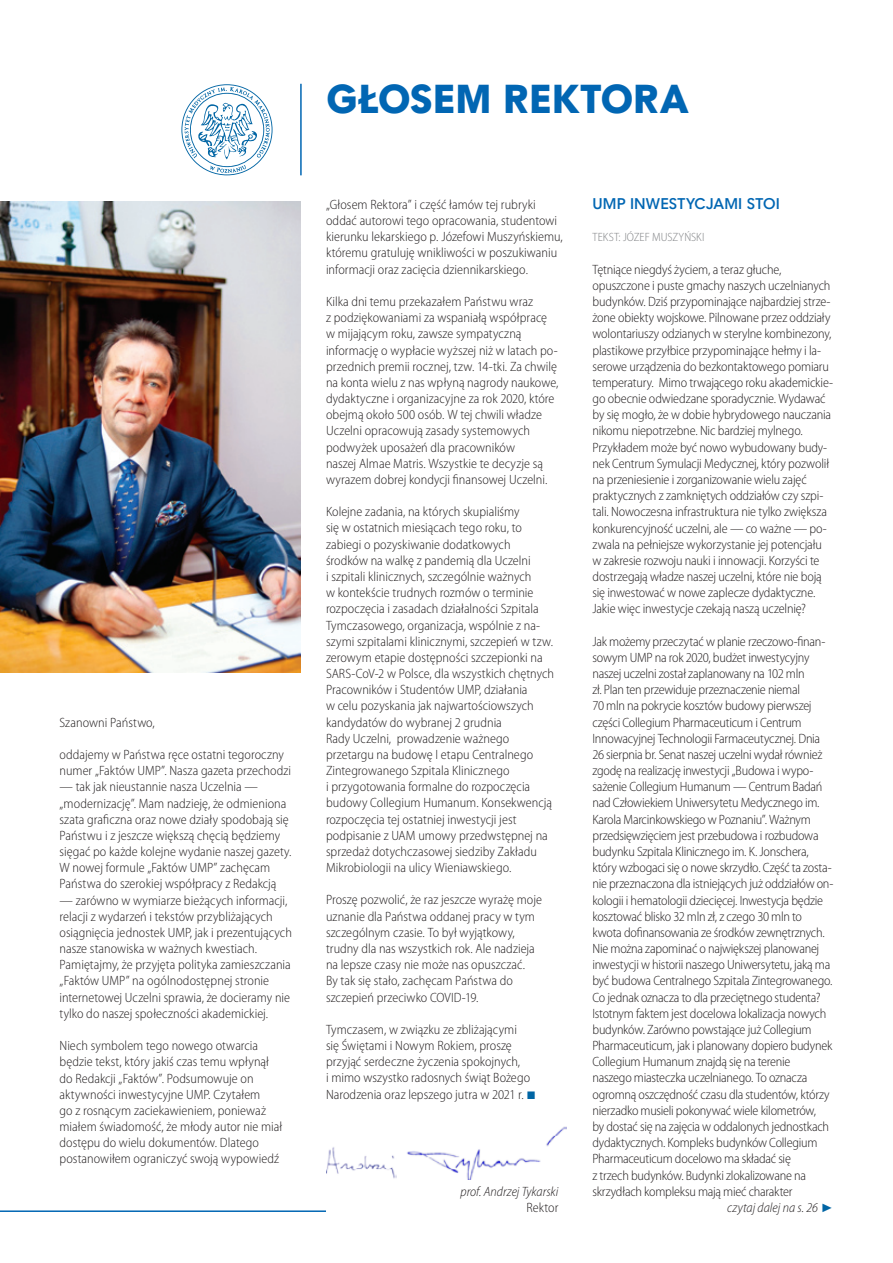
<style>
.page{position:relative;width:893px;height:1263px;background:#fff}
.page>*{position:absolute;margin:0;border:0;box-sizing:border-box;transform-origin:0 0}
.t1{font:39px "Straight TTEFN Heavy";color:#0166b3}
.t2{font:700 15px "Straight TTEFN";letter-spacing:.01em;color:#0166b3}
.t3{font:300 semi-condensed 13.5px/16.2px "Myriad Pro";letter-spacing:-.005em;color:#231f20}
.t4{font:italic 300 semi-condensed 13.5px/16.2px "Myriad Pro";color:#231f20;text-align:right}
.t5{font:300 semi-condensed 12px "Myriad Pro";color:#808285}
.s1{font-family:"Times New Roman";font-weight:400;font-stretch:normal;font-size:16.5px;color:#0065a4}
.s2{font-style:normal}
.s3{font-family:"Times New Roman";font-weight:400;font-style:normal;font-stretch:normal;font-size:12.15px;color:#0065a4}
</style>
<div class="page">
<img style="left:0;top:201px;width:300px;height:471px">
<hr style="left:0;top:1210px;width:326px;height:2px;background:#0166b3">
<svg style="left:181px;top:84px;width:92px;height:91px"></svg>
<hr style="left:300px;top:84px;width:2px;height:91px;background:#0166b3">
<img style="left:326px;top:1147px;width:70px;height:32px">
<img style="left:407px;top:1126px;width:160px;height:53px">
<p class="t3" style="left:60px;top:714px;width:97px">Szanowni Państwo,</p>
<p class="t3" style="left:60px;top:747px;width:233px">oddajemy w Państwa ręce ostatni tegoroczny numer „Faktów UMP”. Nasza gazeta przechodzi</p>
<p class="t3" style="left:60px;top:779px;width:233px">— tak jak nieustannie nasza Uczelnia — „modernizację”. Mam nadzieję, że odmieniona szata graficzna oraz nowe działy spodobają się Państwu i z jeszcze większą chęcią będziemy sięgać po każde kolejne wydanie naszej gazety.<br>W nowej formule „Faktów UMP” zachęcam Państwa do szerokiej współpracy z Redakcją</p>
<p class="t3" style="left:60px;top:892px;width:234px">— zarówno w wymiarze bieżących informacji, relacji z wydarzeń i tekstów przybliżających osiągnięcia jednostek UMP, jak i prezentujących nasze stanowiska w ważnych kwestiach.<br>Pamiętajmy, że przyjęta polityka zamieszczania „Faktów UMP” na ogólnodostępnej stronie internetowej Uczelni sprawia, że docieramy nie tylko do naszej społeczności akademickiej.</p>
<p class="t3" style="left:60px;top:1038px;width:224px">Niech symbolem tego nowego otwarcia będzie tekst, który jakiś czas temu wpłynął do Redakcji „Faktów”. Podsumowuje on aktywności inwestycyjne UMP. Czytałem<br>go z rosnącym zaciekawieniem, ponieważ miałem świadomość, że młody autor nie miał dostępu do wielu dokumentów. Dlatego postanowiłem ograniczyć swoją wypowiedź</p>
<p class="t1" style="left:326px;top:75px;width:364px">GŁOSEM REKTORA</p>
<p class="t3" style="left:326px;top:197px;width:238px">„Głosem Rektora” i część łamów tej rubryki oddać autorowi tego opracowania, studentowi kierunku lekarskiego p. Józefowi Muszyńskiemu, któremu gratuluję wnikliwości w poszukiwaniu informacji oraz zacięcia dziennikarskiego.</p>
<p class="t3" style="left:326px;top:294px;width:234px">Kilka dni temu przekazałem Państwu wraz<br>z podziękowaniami za wspaniałą współpracę w mijającym roku, zawsze sympatyczną informację o wypłacie wyższej niż w latach po&shy;przednich premii rocznej, tzw. 14-tki. Za chwilę na konta wielu z nas wpłyną nagrody naukowe, dydaktyczne i organizacyjne za rok 2020, które obejmą około 500 osób. W tej chwili władze Uczelni opracowują zasady systemowych podwyżek uposażeń dla pracowników<br>naszej Almae Matris. Wszystkie te decyzje są wyrazem dobrej kondycji finansowej Uczelni.</p>
<p class="t3" style="left:326px;top:504px;width:230px">Kolejne zadania, na których skupialiśmy<br>się w ostatnich miesiącach tego roku, to zabiegi o pozyskiwanie dodatkowych środków na walkę z pandemią dla Uczelni<br>i szpitali klinicznych, szczególnie ważnych<br>w kontekście trudnych rozmów o terminie rozpoczęcia i zasadach działalności Szpitala Tymczasowego, organizacja, wspólnie z na&shy;szymi szpitalami klinicznymi, szczepień w tzw. zerowym etapie dostępności szczepionki na SARS-CoV-2 w Polsce, dla wszystkich chętnych Pracowników i Studentów UMP, działania<br>w celu pozyskania jak najwartościowszych kandydatów do wybranej 2 grudnia<br>Rady Uczelni, prowadzenie ważnego przetargu na budowę I etapu Centralnego Zintegrowanego Szpitala Klinicznego<br>i przygotowania formalne do rozpoczęcia budowy Collegium Humanum. Konsekwencją rozpoczęcia tej ostatniej inwestycji jest podpisanie z UAM umowy przedwstępnej na sprzedaż dotychczasowej siedziby Zakładu Mikrobiologii na ulicy Wieniawskiego.</p>
<p class="t3" style="left:326px;top:892px;width:218px">Proszę pozwolić, że raz jeszcze wyrażę moje uznanie dla Państwa oddanej pracy w tym szczególnym czasie. To był wyjątkowy, trudny dla nas wszystkich rok. Ale nadzieja na lepsze czasy nie może nas opuszczać.<br>By tak się stało, zachęcam Państwa do szczepień przeciwko COVID-19.</p>
<p class="t3" style="left:326px;top:1021px;width:211px">Tymczasem, w związku ze zbliżającymi<br>się Świętami i Nowym Rokiem, proszę przyjąć serdeczne życzenia spokojnych,<br>i mimo wszystko radosnych świąt Bożego Narodzenia oraz lepszego jutra w 2021 r. <span class="s1">■</span></p>
<p class="t4" style="left:460px;top:1183px;width:99px">prof. Andrzej Tykarski<br><span class="s2">Rektor</span></p>
<p class="t2" style="left:592px;top:194px;width:189px">UMP INWESTYCJAMI STOI</p>
<p class="t5" style="left:592px;top:231px;width:113px">TEKST: JÓZEF MUSZYŃSKI</p>
<p class="t3" style="left:592px;top:261px;width:242px">Tętniące niegdyś życiem, a teraz głuche, opuszczone i puste gmachy naszych uczelnianych budynków. Dziś przypominające najbardziej strze&shy;żone obiekty wojskowe. Pilnowane przez oddziały wolontariuszy odzianych w sterylne kombinezony, plastikowe przyłbice przypominające hełmy i la&shy;serowe urządzenia do bezkontaktowego pomiaru temperatury. Mimo trwającego roku akademickie&shy;go obecnie odwiedzane sporadycznie. Wydawać by się mogło, że w dobie hybrydowego nauczania nikomu niepotrzebne. Nic bardziej mylnego.<br>Przykładem może być nowo wybudowany budy&shy;nek Centrum Symulacji Medycznej, który pozwolił na przeniesienie i zorganizowanie wielu zajęć praktycznych z zamkniętych oddziałów czy szpi&shy;tali. Nowoczesna infrastruktura nie tylko zwiększa konkurencyjność uczelni, ale — co ważne — po&shy;zwala na pełniejsze wykorzystanie jej potencjału w zakresie rozwoju nauki i innowacji. Korzyści te dostrzegają władze naszej uczelni, które nie boją się inwestować w nowe zaplecze dydaktyczne.<br>Jakie więc inwestycje czekają naszą uczelnię?</p>
<p class="t3" style="left:592px;top:633px;width:234px">Jak możemy przeczytać w planie rzeczowo-finan-</p>
<p class="t3" style="left:592px;top:650px;width:218px">sowym UMP na rok 2020, budżet inwestycyjny</p>
<p class="t3" style="left:592px;top:666px;width:214px">naszej uczelni został zaplanowany na 102 mln</p>
<p class="t3" style="left:592px;top:682px;width:209px">zł. Plan ten przewiduje przeznaczenie niemal</p>
<p class="t3" style="left:592px;top:698px;width:221px">70 mln na pokrycie kosztów budowy pierwszej</p>
<p class="t3" style="left:592px;top:714px;width:211px">części Collegium Pharmaceuticum i Centrum</p>
<p class="t3" style="left:592px;top:730px;width:229px">Innowacyjnej Technologii Farmaceutycznej. Dnia</p>
<p class="t3" style="left:592px;top:747px;width:231px">26 sierpnia br. Senat naszej uczelni wydał również</p>
<p class="t3" style="left:592px;top:763px;width:222px">zgodę na realizację inwestycji „Budowa i wypo-</p>
<p class="t3" style="left:592px;top:779px;width:231px">sażenie Collegium Humanum — Centrum Badań</p>
<p class="t3" style="left:592px;top:795px;width:229px">nad Człowiekiem Uniwersytetu Medycznego im.</p>
<p class="t3" style="left:592px;top:811px;width:220px">Karola Marcinkowskiego w Poznaniu”. Ważnym</p>
<p class="t3" style="left:592px;top:827px;width:228px">przedsięwzięciem jest przebudowa i rozbudowa</p>
<p class="t3" style="left:592px;top:844px;width:218px">budynku Szpitala Klinicznego im. K. Jonschera,</p>
<p class="t3" style="left:592px;top:860px;width:241px">który wzbogaci się o nowe skrzydło. Część ta zosta-</p>
<p class="t3" style="left:592px;top:876px;width:242px">nie przeznaczona dla istniejących już oddziałów on-</p>
<p class="t3" style="left:592px;top:892px;width:232px">kologii i hematologii dziecięcej. Inwestycja będzie</p>
<p class="t3" style="left:592px;top:908px;width:211px">kosztować blisko 32 mln zł, z czego 30 mln to</p>
<p class="t3" style="left:592px;top:924px;width:234px">kwota dofinansowania ze środków zewnętrznych.</p>
<p class="t3" style="left:592px;top:941px;width:228px">Nie można zapominać o największej planowanej</p>
<p class="t3" style="left:592px;top:957px;width:239px">inwestycji w historii naszego Uniwersytetu, jaką ma</p>
<p class="t3" style="left:592px;top:973px;width:242px">być budowa Centralnego Szpitala Zintegrowanego.</p>
<p class="t3" style="left:592px;top:989px;width:229px">Co jednak oznacza to dla przeciętnego studenta?</p>
<p class="t3" style="left:592px;top:1005px;width:235px">Istotnym faktem jest docelowa lokalizacja nowych</p>
<p class="t3" style="left:592px;top:1021px;width:221px">budynków. Zarówno powstające już Collegium</p>
<p class="t3" style="left:592px;top:1038px;width:241px">Pharmaceuticum, jak i planowany dopiero budynek</p>
<p class="t3" style="left:592px;top:1054px;width:199px">Collegium Humanum znajdą się na terenie</p>
<p class="t3" style="left:592px;top:1070px;width:217px">naszego miasteczka uczelnianego. To oznacza</p>
<p class="t3" style="left:592px;top:1086px;width:239px">ogromną oszczędność czasu dla studentów, którzy</p>
<p class="t3" style="left:592px;top:1102px;width:225px">nierzadko musieli pokonywać wiele kilometrów,</p>
<p class="t3" style="left:592px;top:1119px;width:238px">by dostać się na zajęcia w oddalonych jednostkach</p>
<p class="t3" style="left:592px;top:1135px;width:227px">dydaktycznych. Kompleks budynków Collegium</p>
<p class="t3" style="left:592px;top:1151px;width:200px">Pharmaceuticum docelowo ma składać się</p>
<p class="t3" style="left:592px;top:1167px;width:215px">z trzech budynków. Budynki zlokalizowane na</p>
<p class="t3" style="left:592px;top:1183px;width:201px">skrzydłach kompleksu mają mieć charakter</p>
<p class="t4" style="left:727px;top:1199px;width:108px">czytaj dalej na s. 26 <span class="s3">►</span></p>
</div>
